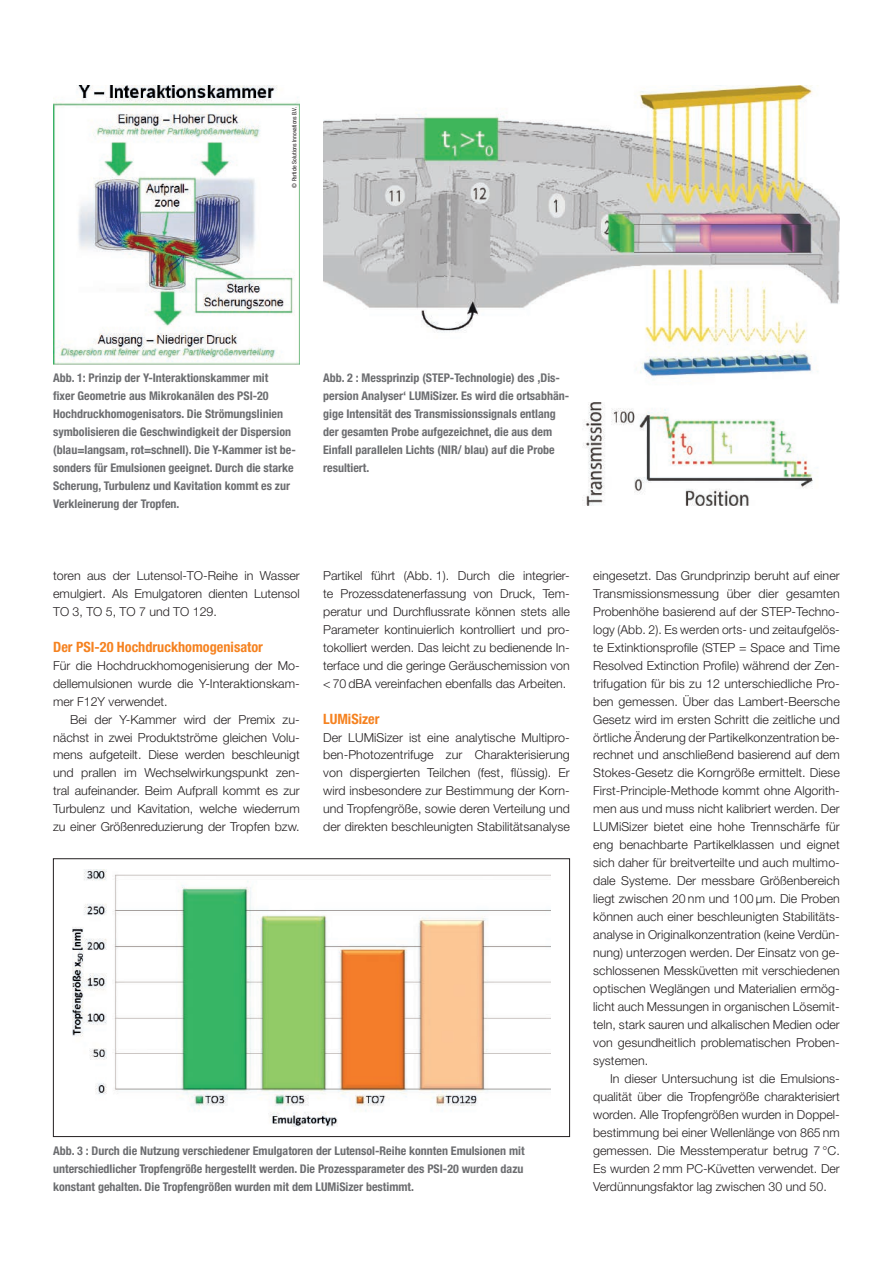
<style>
.page{position:relative;width:893px;height:1263px;background:#fff}
.page>*{position:absolute;margin:0;border:0;box-sizing:border-box;transform-origin:0 0}
.t1{font:700 condensed 14.25px "Helvetica Neue LT Std";color:#f58220}
.t2{font:300 12.3px/18px "Helvetica Neue LT Std";letter-spacing:.005em;color:#231f20;text-align:justify}
.t3{font:700 condensed 12px/18px "Helvetica Neue LT Std";color:#6c6d70}
.t4{font:condensed 6px "Helvetica Neue LT Std";color:#231f20}
</style>
<div class="page">
<img style="left:53px;top:85px;width:247px;height:279px">
<img style="left:323px;top:85px;width:517px;height:420px">
<img style="left:73px;top:869px;width:477px;height:257px">
<div style="left:53px;top:858px;width:517px;height:279px;border:1px solid #231f20"></div>
<p class="t4" style="left:291px;top:188px;width:82px;rotate:-90deg">© Particle Solutions Innovations B.V.</p>
<p class="t3" style="left:53px;top:369px;width:244px">Abb. 1: Prinzip der Y-Interaktionskammer mit<br>fixer Geometrie aus Mikrokanälen des PSI-20<br>Hochdruckhomogenisators. Die Strömungslinien symbolisieren die Geschwindigkeit der Dispersion (blau=langsam, rot=schnell). Die Y-Kammer ist be&shy;sonders für Emulsionen geeignet. Durch die starke Scherung, Turbulenz und Kavitation kommt es zur Verkleinerung der Tropfen.</p>
<p class="t3" style="left:323px;top:369px;width:248px">Abb. 2 : Messprinzip (STEP-Technologie) des ‚Dis&shy;persion Analyser‘ LUMiSizer. Es wird die ortsabhän&shy;gige Intensität des Transmissionssignals entlang der gesamten Probe aufgezeichnet, die aus dem Einfall parallelen Lichts (NIR/ blau) auf die Probe resultiert.</p>
<p class="t2" style="left:53px;top:566px;width:248px">toren aus der Lutensol-TO-Reihe in Wasser emulgiert. Als Emulgatoren dienten Lutensol TO 3, TO 5, TO 7 und TO 129.</p>
<p class="t1" style="left:53px;top:638px;width:211px">Der PSI-20 Hochdruckhomogenisator</p>
<p class="t2" style="left:53px;top:656px;width:248px">Für die Hochdruckhomogenisierung der Mo&shy;dellemulsionen wurde die Y-Interaktionskam&shy;mer F12Y verwendet.</p>
<p class="t2" style="left:53px;top:710px;width:248px;text-indent:17px">Bei der Y-Kammer wird der Premix zu&shy;nächst in zwei Produktströme gleichen Volu&shy;mens aufgeteilt. Diese werden beschleunigt und prallen im Wechselwirkungspunkt zen&shy;tral aufeinander. Beim Aufprall kommt es zur Turbulenz und Kavitation, welche wiederrum zu einer Größenreduzierung der Tropfen bzw.</p>
<p class="t2" style="left:323px;top:566px;width:248px">Partikel führt (Abb. 1). Durch die integrier&shy;te Prozessdatenerfassung von Druck, Tem&shy;peratur und Durchflussrate können stets alle Parameter kontinuierlich kontrolliert und pro&shy;tokolliert werden. Das leicht zu bedienende In&shy;terface und die geringe Geräuschemission von &lt; 70 dBA vereinfachen ebenfalls das Arbeiten.</p>
<p class="t1" style="left:323px;top:710px;width:58px">LUMiSizer</p>
<p class="t2" style="left:323px;top:728px;width:248px">Der LUMiSizer ist eine analytische Multipro&shy;ben-Photozentrifuge zur Charakterisierung von dispergierten Teilchen (fest, flüssig). Er wird insbesondere zur Bestimmung der Korn&shy;und Tropfengröße, sowie deren Verteilung und der direkten beschleunigten Stabilitätsanalyse</p>
<p class="t3" style="left:53px;top:1141px;width:473px;text-align:justify">Abb. 3 : Durch die Nutzung verschiedener Emulgatoren der Lutensol-Reihe konnten Emulsionen mit unterschiedlicher Tropfengröße hergestellt werden. Die Prozessparameter des PSI-20 wurden dazu konstant gehalten. Die Tropfengrößen wurden mit dem LUMiSizer bestimmt.</p>
<p class="t2" style="left:593px;top:566px;width:248px;text-align:left">eingesetzt. Das Grundprinzip beruht auf einer Transmissionsmessung über dier gesamten Probenhöhe basierend auf der STEP-Techno&shy;logy (Abb. 2). Es werden orts- und zeitaufgelös&shy;te Extinktionsprofile (STEP = Space and Time Resolved Extinction Profile) während der Zen&shy;trifugation für bis zu 12 unterschiedliche Pro&shy;ben gemessen. Über das Lambert-Beersche Gesetz wird im ersten Schritt die zeitliche und örtliche Änderung der Partikelkonzentration be&shy;rechnet und anschließend basierend auf dem Stokes-Gesetz die Korngröße ermittelt. Diese First-Principle-Methode kommt ohne Algorith&shy;men aus und muss nicht kalibriert werden. Der LUMiSizer bietet eine hohe Trennschärfe für eng benachbarte Partikelklassen und eignet sich daher für breitverteilte und auch multimo&shy;dale Systeme. Der messbare Größenbereich liegt zwischen 20 nm und 100 µm. Die Proben können auch einer beschleunigten Stabilitäts&shy;analyse in Originalkonzentration (keine Verdün&shy;nung) unterzogen werden. Der Einsatz von ge&shy;schlossenen Messküvetten mit verschiedenen optischen Weglängen und Materialien ermög&shy;licht auch Messungen in organischen Lösemit&shy;teln, stark sauren und alkalischen Medien oder von gesundheitlich problematischen Proben&shy;systemen.</p>
<p class="t2" style="left:593px;top:1069px;width:248px;text-indent:17px">In dieser Untersuchung ist die Emulsions&shy;qualität über die Tropfengröße charakterisiert worden. Alle Tropfengrößen wurden in Doppel&shy;bestimmung bei einer Wellenlänge von 865 nm gemessen. Die Messtemperatur betrug 7 °C.<br>Es wurden 2 mm PC-Küvetten verwendet. Der Verdünnungsfaktor lag zwischen 30 und 50.</p>
</div>
